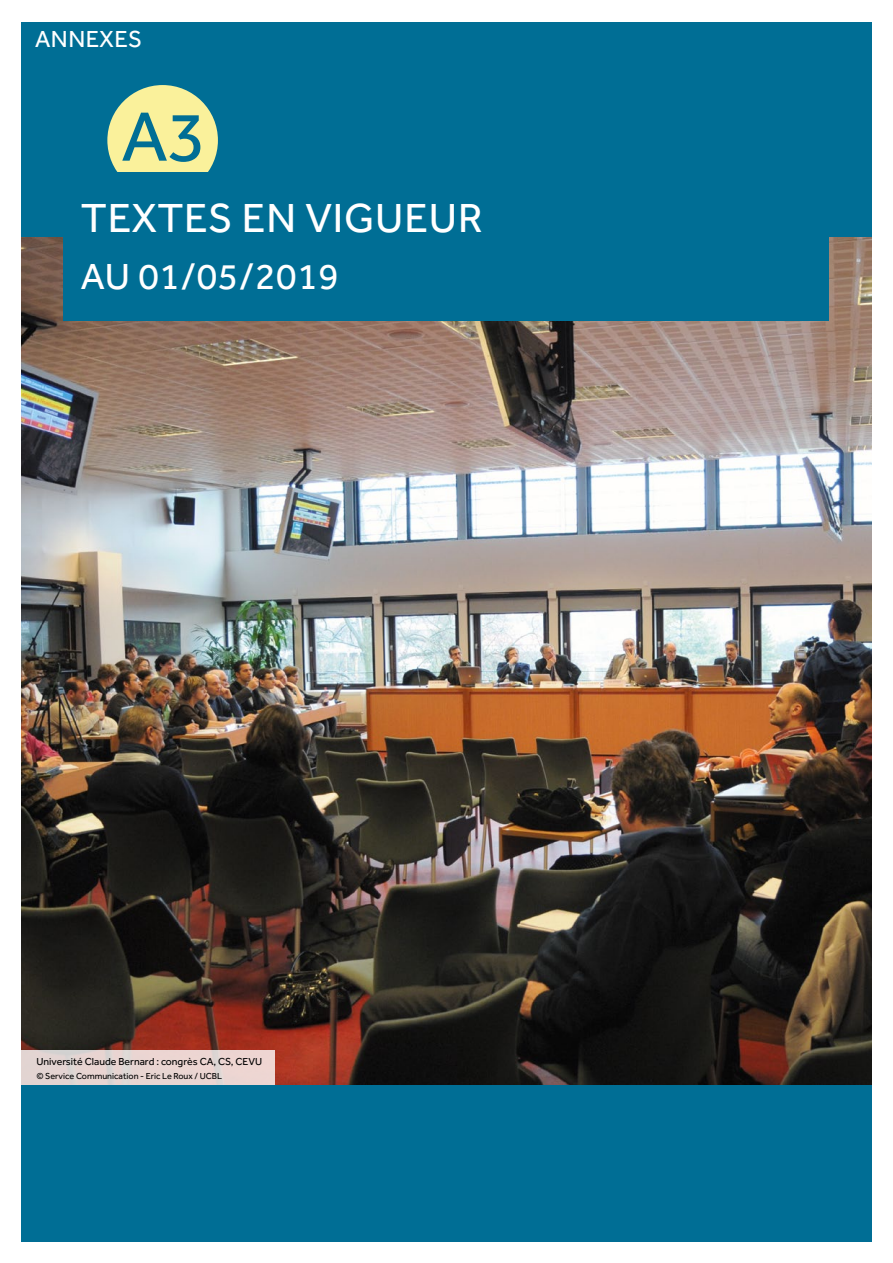
<style>
.page{position:relative;width:893px;height:1263px;background:#fff}
.page>*{position:absolute;margin:0;border:0;box-sizing:border-box;transform-origin:0 0}
.t1{font:72px "Effra";color:#006e95}
.t2{font:42px "Effra";letter-spacing:.02em;color:#fff}
.t3{font:37.5px "Effra";letter-spacing:.02em;color:#fff}
.t4{font:24px "Effra";letter-spacing:.02em;color:#fff}
.t5{font:10.5px "Effra";color:#000}
.t6{font:9px "Effra";color:#000}
</style>
<div class="page">
<div style="left:21px;top:21px;width:851px;height:1221px;background:#006e95"></div>
<img style="left:21px;top:238px;width:851px;height:846px">
<div style="left:107px;top:85px;width:111px;height:111px;background:#faf19b;border-radius:50%"></div>
<div style="left:64px;top:173px;width:765px;height:148px;background:#006e95"></div>
<svg style="left:21px;top:1050px;width:254px;height:34px;fill:#e8d5d2"></svg>
<div style="left:0;top:0;width:893px;height:22px;background:#fff"></div>
<h3 class="t4" style="left:35px;top:25px;width:108px">ANNEXES</h3>
<h1 class="t1" style="left:122px;top:95px;width:86px">A3</h1>
<h2 class="t2" style="left:81px;top:194px;width:403px">TEXTES EN VIGUEUR</h2>
<h3 class="t3" style="left:81px;top:255px;width:260px">AU 01/05/2019</h3>
<p class="t5" style="left:36px;top:1055px;width:227px">Université Claude Bernard : congrès CA, CS, CEVU</p>
<p class="t6" style="left:36px;top:1070px;width:187px">© Service Communication - Eric Le Roux / UCBL</p>
</div>
